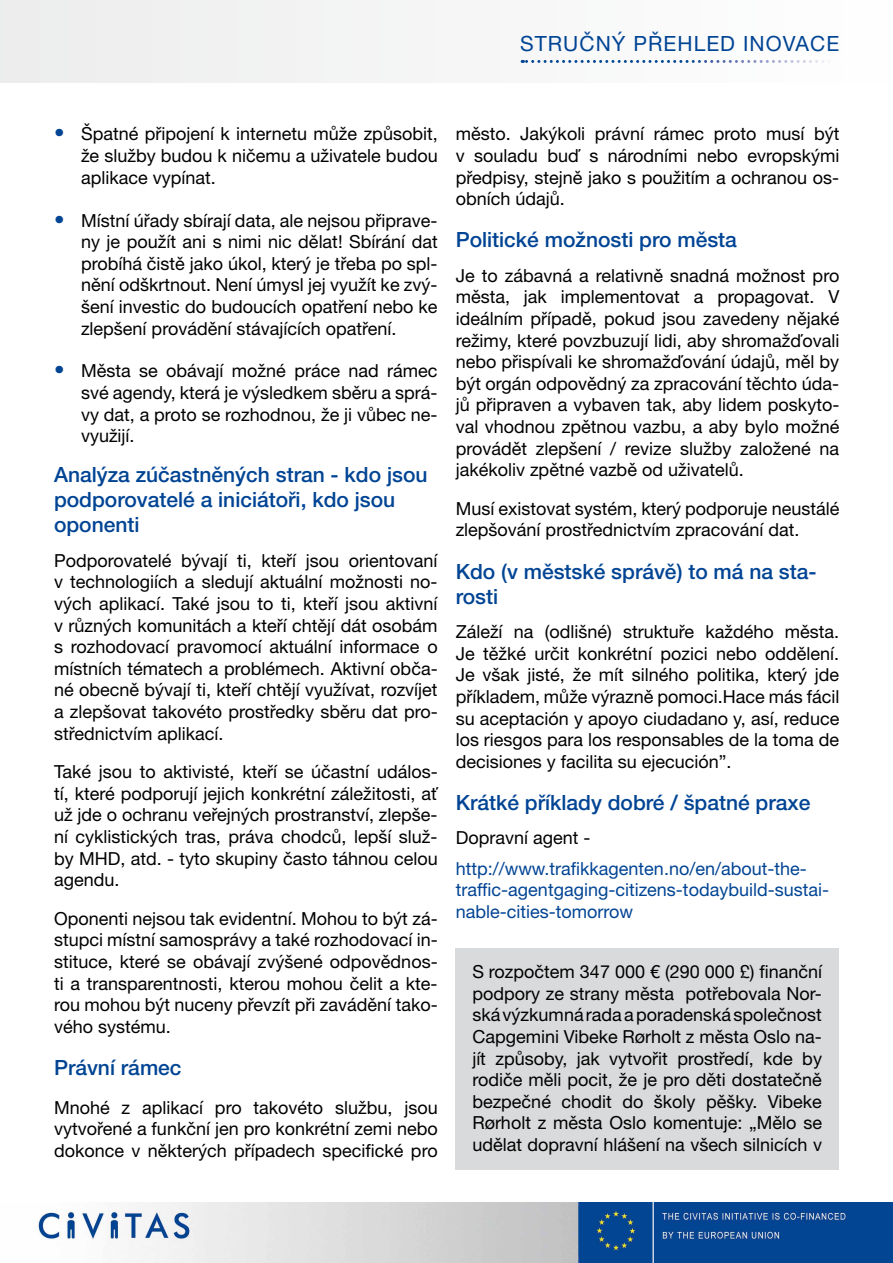
<style>
.page{position:relative;width:893px;height:1263px;background:#fff}
.page>*{position:absolute;margin:0;border:0;box-sizing:border-box;transform-origin:0 0}
.t1{font:500 21px/25.2px "Helvetica Neue LT Pro";color:#004494}
.t2{font:21px "Helvetica Neue LT Pro";letter-spacing:.05em;color:#004494}
.t3{font:18px/21.6px "Helvetica Neue LT Pro";color:#000;text-align:justify}
.t4{font:18px/21.6px "Helvetica Neue LT Pro";color:#004494}
.s1{font-size:21px;color:#004494}
</style>
<div class="page">
<img style="left:37px;top:1203px;width:856px;height:60px">
<div style="left:0;top:0;width:893px;height:82px;background:#f6f6f6"></div>
<svg style="left:522px;top:60px;width:301px;height:3px"></svg>
<div style="left:455px;top:948px;width:384px;height:221px;background:#d9dadb"></div>
<p class="t2" style="left:520px;top:31px;width:321px">Stručný přehled inovace</p>
<p class="t3" style="left:81px;top:123px;width:358px;text-indent:-27px"><span class="s1">•</span> Špatné připojení k internetu může způsobit, že služby budou k ničemu a uživatele budou aplikace vypínat.</p>
<p class="t3" style="left:81px;top:209px;width:358px;text-indent:-27px"><span class="s1">•</span> Místní úřady sbírají data, ale nejsou připrave&shy;ny je použít ani s nimi nic dělat! Sbírání dat probíhá čistě jako úkol, který je třeba po spl&shy;nění odškrtnout. Není úmysl jej využít ke zvý&shy;šení investic do budoucích opatření nebo ke zlepšení provádění stávajících opatření.</p>
<p class="t3" style="left:81px;top:360px;width:358px;text-indent:-27px"><span class="s1">•</span> Města se obávají možné práce nad rámec své agendy, která je výsledkem sběru a sprá&shy;vy dat, a proto se rozhodnou, že ji vůbec ne&shy;využijí.</p>
<p class="t1" style="left:54px;top:462px;width:375px">Analýza zúčastněných stran - kdo jsou podporovatelé a iniciátoři, kdo jsou oponenti</p>
<p class="t3" style="left:54px;top:549px;width:386px">Podporovatelé bývají ti, kteří jsou orientovaní v technologiích a sledují aktuální možnosti no&shy;vých aplikací. Také jsou to ti, kteří jsou aktivní v různých komunitách a kteří chtějí dát osobám s rozhodovací pravomocí aktuální informace o místních tématech a problémech. Aktivní obča&shy;né obecně bývají ti, kteří chtějí využívat, rozvíjet a zlepšovat takovéto prostředky sběru dat pro&shy;střednictvím aplikací.</p>
<p class="t3" style="left:54px;top:761px;width:385px">Také jsou to aktivisté, kteří se účastní událos&shy;tí, které podporují jejich konkrétní záležitosti, ať už jde o ochranu veřejných prostranství, zlepše&shy;ní cyklistických tras, práva chodců, lepší služ&shy;by MHD , atd. - tyto skupiny často táhnou celou agendu.</p>
<p class="t3" style="left:54px;top:907px;width:385px">Oponenti nejsou tak evidentní. Mohou to být zá&shy;stupci místní samosprávy a také rozhodovací in&shy;stituce, které se obávají zvýšené odpovědnos&shy;ti a transparentnosti, kterou mohou čelit a kte&shy;rou mohou být nuceny převzít při zavádění tako&shy;vého systému.</p>
<p class="t1" style="left:54px;top:1055px;width:129px">Právní rámec</p>
<p class="t3" style="left:54px;top:1096px;width:385px">Mnohé z aplikací pro takovéto službu, jsou vytvořené a funkční jen pro konkrétní zemi nebo dokonce v některých případech specifické pro</p>
<p class="t3" style="left:456px;top:123px;width:385px">město. Jakýkoli právní rámec proto musí být v souladu buď s národními nebo evropskými předpisy, stejně jako s použitím a ochranou os&shy;obních údajů.</p>
<p class="t1" style="left:456px;top:227px;width:283px">Politické možnosti pro města</p>
<p class="t3" style="left:456px;top:264px;width:385px">Je to zábavná a relativně snadná možnost pro města, jak implementovat a propagovat. V ideálním případě, pokud jsou zavedeny nějaké režimy, které povzbuzují lidi, aby shromažďovali nebo přispívali ke shromažďování údajů, měl by být orgán odpovědný za zpracování těchto úda&shy;jů připraven a vybaven tak, aby lidem poskyto&shy;val vhodnou zpětnou vazbu, a aby bylo možné provádět zlepšení / revize služby založené na jakékoliv zpětné vazbě od uživatelů.</p>
<p class="t3" style="left:456px;top:497px;width:385px">Musí existovat systém, který podporuje neustálé zlepšování prostřednictvím zpracování dat.</p>
<p class="t1" style="left:456px;top:558px;width:363px">Kdo (v městské správě) to má na sta&shy;rosti</p>
<p class="t3" style="left:456px;top:621px;width:385px">Záleží na (odlišné) struktuře každého města.<br>Je těžké určit konkrétní pozici nebo oddělení.<br>Je však jisté, že mít silného politika, který jde příkladem, může výrazně pomoci.H ace más fácil su aceptación y apoyo ciudadano y, así, reduce los riesgos para los responsables de la toma de decisiones y facilita su ejecución”.</p>
<p class="t1" style="left:456px;top:790px;width:356px">Krátké příklady dobré / špatné praxe</p>
<p class="t3" style="left:456px;top:827px;width:136px">Dopravní agent -</p>
<p class="t4" style="left:456px;top:857px;width:375px">http://www.trafikkagenten.no/en/about-the&shy;traffic-agentgaging-citizens-todaybuild-sustai&shy;nable-cities-tomorrow</p>
<p class="t3" style="left:472px;top:961px;width:352px">S rozpočtem 347 000 € (290 000 £) finanční podpory ze strany města potřebovala Nor&shy;ská výzkumná rada a poradenská společnost Capgemini Vibeke Rørholt z města Oslo na&shy;jít způsoby, jak vytvořit prostředí, kde by rodiče měli pocit, že je pro děti dostatečně bezpečné chodit do školy pěšky. Vibeke Rørholt z města Oslo komentuje: „Mělo se udělat dopravní hlášení na všech silnicích v</p>
</div>
